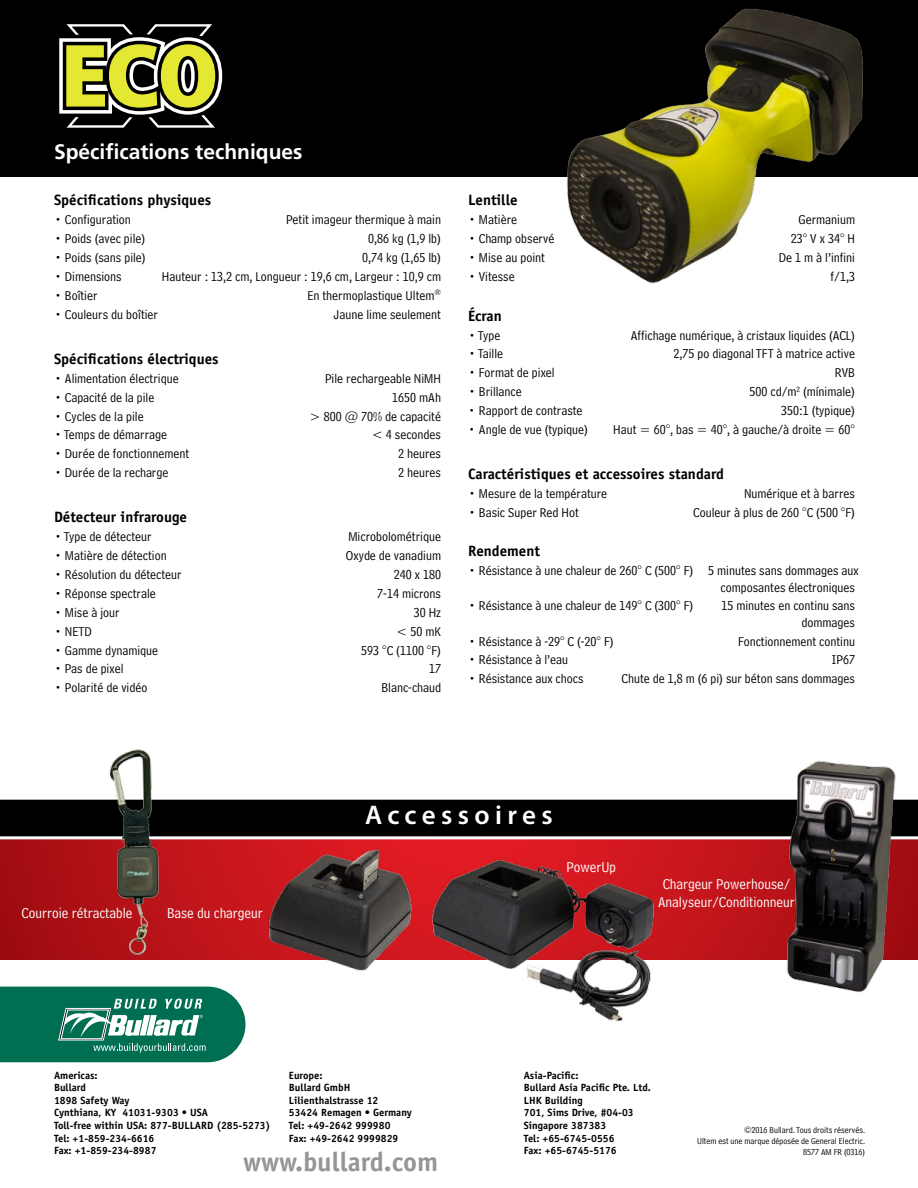
<style>
.page{position:relative;width:918px;height:1188px;background:#fff}
.page>*{position:absolute;margin:0;border:0;box-sizing:border-box;transform-origin:0 0}
.t1{font:700 27px "Officina Sans";color:#939598}
.t2{font:600 27px "Myriad Pro";letter-spacing:.2em;color:#fff}
.t3{font:700 21px "Frutiger";color:#fff}
.t4{font:700 15px "Officina Sans";color:#000}
.t5{font:15px/18px "Bell Centennial Address";color:#fff;text-align:center}
.t6{font:13.5px/16.2px "Bell Centennial Address";color:#000;text-align:right}
.t7{font:700 10.5px/12.6px "Officina Sans";color:#000}
.t8{font:9px/10.8px "Bell Centennial Address";color:#000;text-align:right}
</style>
<div class="page">
<div style="left:0;top:0;width:918px;height:177px;background:#000"></div>
<img style="left:567px;top:8px;width:296px;height:276px">
<img style="left:0;top:839px;width:918px;height:120px">
<div style="left:0;top:799px;width:918px;height:38px;background:#000"></div>
<svg style="left:0;top:987px;width:245px;height:75px"></svg>
<img style="left:774px;top:760px;width:131px;height:232px">
<img style="left:262px;top:840px;width:158px;height:131px">
<img style="left:93px;top:749px;width:92px;height:211px">
<img style="left:403px;top:845px;width:273px;height:176px">
<svg style="left:59px;top:24px;width:164px;height:104px"></svg>
<h2 class="t3" style="left:54px;top:139px;width:250px">Spécifications techniques</h2>
<p class="t4" style="left:54px;top:191px;width:159px">Spécifications physiques</p>
<p class="t6" style="left:54px;top:212px;width:78px">• Configuration</p>
<p class="t6" style="left:286px;top:212px;width:156px">Petit imageur thermique à main</p>
<p class="t6" style="left:54px;top:231px;width:93px">• Poids (avec pile)</p>
<p class="t6" style="left:368px;top:231px;width:74px">0,86 kg (1,9 lb)</p>
<p class="t6" style="left:54px;top:250px;width:93px">• Poids (sans pile)</p>
<p class="t6" style="left:362px;top:250px;width:80px">0,74 kg (1,65 lb)</p>
<p class="t6" style="left:54px;top:268px;width:69px">• Dimensions</p>
<p class="t6" style="left:162px;top:268px;width:281px">Hauteur : 13,2 cm, Longueur : 19,6 cm, Largeur : 10,9 cm</p>
<p class="t6" style="left:54px;top:287px;width:45px">• Boîtier</p>
<p class="t6" style="left:308px;top:287px;width:135px">En thermoplastique Ultem<sup>®</sup></p>
<p class="t6" style="left:54px;top:306px;width:106px">• Couleurs du boîtier</p>
<p class="t6" style="left:334px;top:306px;width:109px">Jaune lime seulement</p>
<p class="t4" style="left:54px;top:349px;width:166px">Spécifications électriques</p>
<p class="t6" style="left:54px;top:370px;width:126px">• Alimentation électrique</p>
<p class="t6" style="left:325px;top:370px;width:117px">Pile rechargeable NiMH</p>
<p class="t6" style="left:54px;top:389px;width:102px">• Capacité de la pile</p>
<p class="t6" style="left:392px;top:389px;width:50px">1650 mAh</p>
<p class="t6" style="left:54px;top:408px;width:91px">• Cycles de la pile</p>
<p class="t6" style="left:309px;top:408px;width:133px">&gt; 800 @ 70% de capacité</p>
<p class="t6" style="left:54px;top:427px;width:115px">• Temps de démarrage</p>
<p class="t6" style="left:372px;top:427px;width:71px">&lt; 4 secondes</p>
<p class="t6" style="left:54px;top:446px;width:137px">• Durée de fonctionnement</p>
<p class="t6" style="left:398px;top:446px;width:44px">2 heures</p>
<p class="t6" style="left:54px;top:465px;width:116px">• Durée de la recharge</p>
<p class="t6" style="left:398px;top:465px;width:44px">2 heures</p>
<p class="t4" style="left:54px;top:508px;width:135px">Détecteur infrarouge</p>
<p class="t6" style="left:54px;top:529px;width:99px">• Type de détecteur</p>
<p class="t6" style="left:348px;top:529px;width:94px">Microbolométrique</p>
<p class="t6" style="left:54px;top:547px;width:114px">• Matière de détection</p>
<p class="t6" style="left:346px;top:547px;width:97px">Oxyde de vanadium</p>
<p class="t6" style="left:54px;top:566px;width:129px">• Résolution du détecteur</p>
<p class="t6" style="left:394px;top:566px;width:49px">240 x 180</p>
<p class="t6" style="left:54px;top:585px;width:103px">• Réponse spectrale</p>
<p class="t6" style="left:377px;top:585px;width:65px">7-14 microns</p>
<p class="t6" style="left:54px;top:604px;width:67px">• Mise à jour</p>
<p class="t6" style="left:414px;top:604px;width:29px">30 Hz</p>
<p class="t6" style="left:54px;top:623px;width:39px">• NETD</p>
<p class="t6" style="left:396px;top:623px;width:46px">&lt; 50 mK</p>
<p class="t6" style="left:54px;top:642px;width:106px">• Gamme dynamique</p>
<p class="t6" style="left:361px;top:642px;width:81px">593 °C (1100 °F)</p>
<p class="t6" style="left:54px;top:661px;width:71px">• Pas de pixel</p>
<p class="t6" style="left:429px;top:661px;width:13px">17</p>
<p class="t6" style="left:54px;top:680px;width:95px">• Polarité de vidéo</p>
<p class="t6" style="left:381px;top:680px;width:61px">Blanc-chaud</p>
<p class="t4" style="left:468px;top:191px;width:51px">Lentille</p>
<p class="t6" style="left:468px;top:212px;width:51px">• Matière</p>
<p class="t6" style="left:798px;top:212px;width:58px">Germanium</p>
<p class="t6" style="left:468px;top:231px;width:88px">• Champ observé</p>
<p class="t6" style="left:791px;top:231px;width:66px">23° V x 34° H</p>
<p class="t6" style="left:468px;top:250px;width:78px">• Mise au point</p>
<p class="t6" style="left:779px;top:250px;width:78px">De 1 m à l’infini</p>
<p class="t6" style="left:468px;top:268px;width:48px">• Vitesse</p>
<p class="t6" style="left:831px;top:268px;width:26px">f/1,3</p>
<p class="t4" style="left:468px;top:306px;width:35px">Écran</p>
<p class="t6" style="left:468px;top:327px;width:34px">• Type</p>
<p class="t6" style="left:631px;top:327px;width:226px">Affichage numérique, à cristaux liquides (ACL)</p>
<p class="t6" style="left:468px;top:346px;width:37px">• Taille</p>
<p class="t6" style="left:673px;top:346px;width:183px">2,75 po diagonal TFT à matrice active</p>
<p class="t6" style="left:468px;top:365px;width:88px">• Format de pixel</p>
<p class="t6" style="left:835px;top:365px;width:22px">RVB</p>
<p class="t6" style="left:468px;top:384px;width:55px">• Brillance</p>
<p class="t6" style="left:750px;top:384px;width:107px">500 cd/m<sup>2</sup> (mínimale)</p>
<p class="t6" style="left:468px;top:403px;width:116px">• Rapport de contraste</p>
<p class="t6" style="left:781px;top:403px;width:75px">350:1 (typique)</p>
<p class="t6" style="left:468px;top:421px;width:122px">• Angle de vue (typique)</p>
<p class="t6" style="left:613px;top:421px;width:243px">Haut = 60°, bas = 40°, à gauche/à droite = 60°</p>
<p class="t4" style="left:468px;top:465px;width:257px">Caractéristiques et accessoires standard</p>
<p class="t6" style="left:468px;top:485px;width:141px">• Mesure de la température</p>
<p class="t6" style="left:744px;top:485px;width:112px">Numérique et à barres</p>
<p class="t6" style="left:468px;top:504px;width:112px">• Basic Super Red Hot</p>
<p class="t6" style="left:693px;top:504px;width:163px">Couleur à plus de 260 °C (500 °F)</p>
<p class="t4" style="left:468px;top:542px;width:73px">Rendement</p>
<p class="t6" style="left:468px;top:563px;width:392px">• Résistance à une chaleur de 260° C (500° F) 5 minutes sans dommages aux composantes électroniques</p>
<p class="t6" style="left:468px;top:598px;width:227px">• Résistance à une chaleur de 149° C (300° F)</p>
<p class="t6" style="left:721px;top:598px;width:135px">15 minutes en continu sans dommages</p>
<p class="t6" style="left:468px;top:633px;width:147px">• Résistance à -29° C (-20° F)</p>
<p class="t6" style="left:738px;top:633px;width:118px">Fonctionnement continu</p>
<p class="t6" style="left:468px;top:652px;width:102px">• Résistance à l’eau</p>
<p class="t6" style="left:832px;top:652px;width:25px">IP67</p>
<p class="t6" style="left:468px;top:671px;width:117px">• Résistance aux chocs</p>
<p class="t6" style="left:622px;top:671px;width:235px">Chute de 1,8 m (6 pi) sur béton sans dommages</p>
<p class="t5" style="left:21px;top:904px;width:112px">Courroie rétractable</p>
<p class="t5" style="left:167px;top:904px;width:97px">Base du chargeur</p>
<h1 class="t2" style="left:365px;top:798px;width:189px">Accessoires</h1>
<p class="t5" style="left:567px;top:858px;width:51px">PowerUp</p>
<p class="t5" style="left:658px;top:875px;width:138px">Chargeur Powerhouse/<br>Analyseur/Conditionneur</p>
<p class="t7" style="left:54px;top:1069px;width:218px">Americas:<br>Bullard<br>1898 Safety Way<br>Cynthiana, KY 41031-9303 • USA<br>Toll-free within USA: 877-BULLARD (285-5273)<br>Tel: +1-859-234-6616<br>Fax: +1-859-234-8987</p>
<p class="t7" style="left:289px;top:1069px;width:124px">Europe:<br>Bullard GmbH<br>Lilienthalstrasse 12<br>53424 Remagen • Germany<br>Tel: +49-2642 999980<br>Fax: +49-2642 9999829</p>
<p class="t7" style="left:524px;top:1069px;width:128px">Asia-Pacific:<br>Bullard Asia Pacific Pte. Ltd.<br>LHK Building<br>701, Sims Drive, #04-03<br>Singapore 387383<br>Tel: +65-6745-0556<br>Fax: +65-6745-5176</p>
<h1 class="t1" style="left:243px;top:1145px;width:197px">www.bullard.com</h1>
<p class="t8" style="left:697px;top:1125px;width:169px">©2016 Bullard. Tous droits réservés.<br>Ultem est une marque déposée de General Electric.<br>8577 AM FR (0316)</p>
</div>
